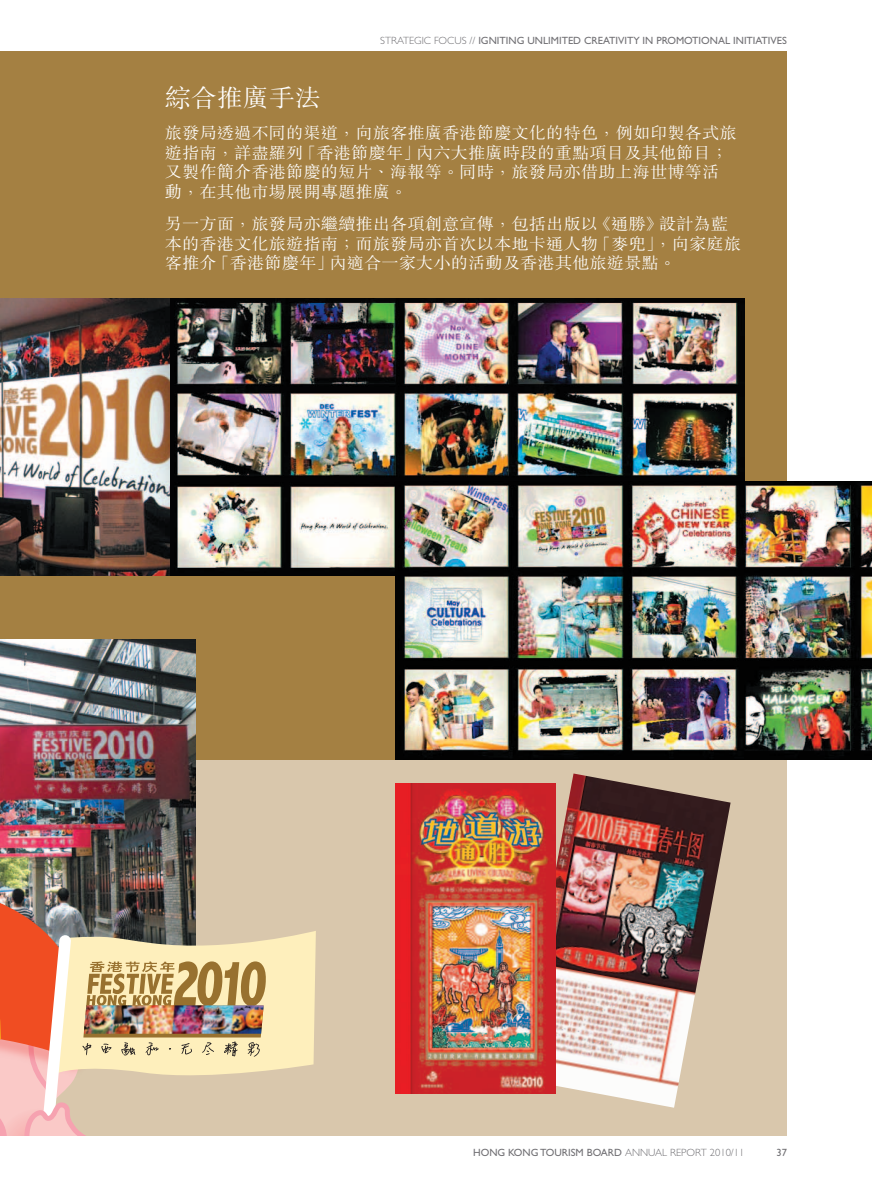
<style>
.page{position:relative;width:872px;height:1191px;background:#fff}
.page>*{position:absolute;margin:0;border:0;box-sizing:border-box;transform-origin:0 0}
.t1{font:300 24.75px "M Sung HK";color:#fff;scale:1.05 1}
.t2{font:300 16.5px/19.5px "M Sung HK";color:#fff;scale:1.05 1}
.t3{font:10.5px "Gill Sans Std";color:#717074}
.t4{font:300 10.5px "Gill Sans Std";color:#717074}
.s1{font-weight:300}
</style>
<div class="page">
<div style="left:0;top:51px;width:787px;height:1084px;background:#d9c7ac"></div>
<div style="left:0;top:51px;width:787px;height:708px;background:#a48042"></div>
<img style="left:0;top:639px;width:196px;height:242px">
<svg style="left:0;top:881px;width:316px;height:254px"></svg>
<img style="left:84px;top:1005px;width:180px;height:28px">
<img style="left:0;top:298px;width:171px;height:278px">
<img style="left:171px;top:298px;width:573px;height:278px">
<img style="left:517px;top:773px;width:213px;height:334px">
<img style="left:395px;top:783px;width:160px;height:310px">
<img style="left:395px;top:482px;width:477px;height:277px">
<p class="t4" style="left:380px;top:34px;width:12px">STRATEGIC</p>
<p class="t3" style="left:434px;top:34px;width:354px"><span class="s1">FOCUS //</span> IG NITING UNLIMITED CREATIVITY IN PROMOTIONAL INITIATIVES</p>
<h1 class="t1" style="left:165px;top:81px;width:150px">綜合推廣手法</h1>
<p class="t2" style="left:165px;top:123px;width:546px">旅發局透過不同的渠道，向旅客推廣香港節慶文化的特色，例如印製各式旅遊指南，詳盡羅列「香港節慶年」內六大推廣時段的重點項目及其他節目；又製作簡介香港節慶的短片、海報等。同時，旅發局亦借助上海世博等活動，在其他市場展開專題推廣。</p>
<p class="t2" style="left:165px;top:214px;width:550px">另一方面，旅發局亦繼續推出各項創意宣傳，包括出版以《通勝》設計為藍本的香港文化旅遊指南；而旅發局亦首次以本地卡通人物「麥兜」，向家庭旅客推介「香港節慶年」內適合一家大小的活動及香港其他旅遊景點。</p>
<p class="t3" style="left:473px;top:1146px;width:211px">HONG KONG TOURISM BOARD <span class="s1">ANNUAL REPORT</span></p>
<p class="t4" style="left:710px;top:1146px;width:36px">2010/11</p>
<p class="t3" style="left:776px;top:1146px;width:12px">37</p>
</div>
